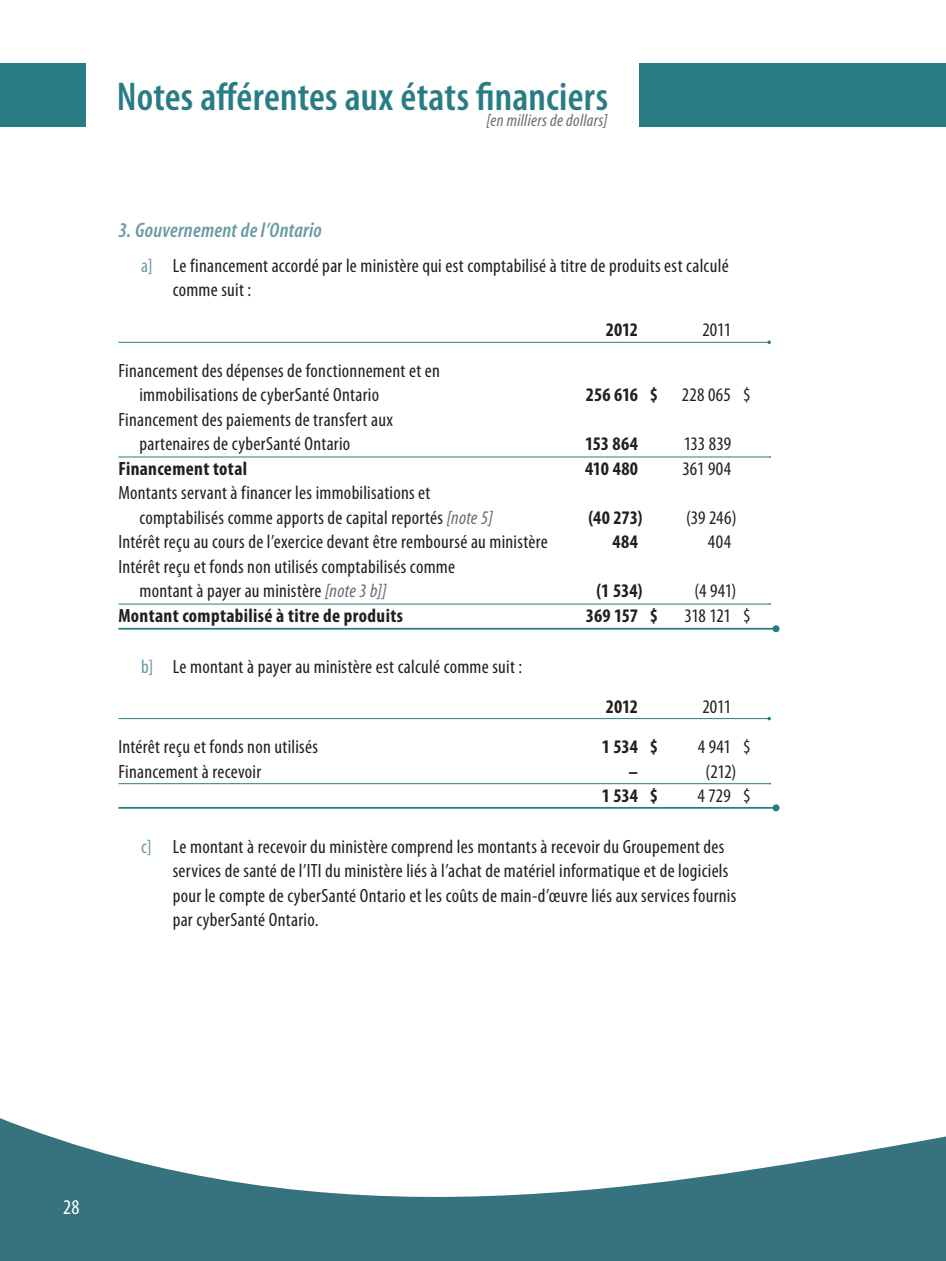
<style>
.page{position:relative;width:946px;height:1261px;background:#fff}
.page>*{position:absolute;margin:0;border:0;box-sizing:border-box;transform-origin:0 0}
.titles{font:600 condensed 40.25px "Myriad Pro";letter-spacing:.005em;color:#287d84}
.headers_3{font:21px "Myriad MM It 565 300";letter-spacing:.01em;color:#689ba2}
.fin_text{font:condensed 19.25px/24.5px "Myriad Pro";letter-spacing:.015em;color:#231f20}
.fin__a__bullet{font:condensed 19.25px/24.5px "Myriad Pro";letter-spacing:.015em;color:#231f20}
.fin_heading_2{font:700 condensed 19.25px "Myriad Pro";letter-spacing:.02em;color:#231f20}
.fin_text-2{font:700 condensed 19.25px "Myriad Pro";color:#231f20}
.fin_heading_2-2{font:condensed 19.25px "Myriad Pro";letter-spacing:-.015em;color:#231f20}
.headers{font:italic condensed 17.5px "Myriad Pro";letter-spacing:.015em;color:#6c6d70}
.s1{color:#689ba2}
.s2{font-weight:400}
.s3{font-style:italic;color:#6c6d70}
</style>
<div class="page">
<svg style="left:0;top:1118px;width:945px;height:142px;fill:#36737e"></svg>
<div style="left:0;top:63px;width:86px;height:63px;background:#287d84"></div>
<hr style="left:118px;top:342px;width:651px;height:1px;background:#287d84">
<hr style="left:118px;top:456px;width:652px;height:1px;background:#287d84">
<hr style="left:118px;top:603px;width:652px;height:1px;background:#287d84">
<hr style="left:118px;top:628px;width:658px;height:1px;background:#287d84">
<div style="left:772px;top:625px;width:7px;height:7px;background:#287d84;border-radius:50%"></div>
<hr style="left:118px;top:718px;width:651px;height:1px;background:#287d84">
<hr style="left:118px;top:783px;width:652px;height:1px;background:#287d84">
<hr style="left:118px;top:807px;width:658px;height:1px;background:#287d84">
<div style="left:772px;top:804px;width:7px;height:7px;background:#287d84;border-radius:50%"></div>
<div style="left:639px;top:63px;width:306px;height:63px;background:#287d84"></div>
<p class="titles" style="left:117px;top:74px;width:492px">Notes afférentes aux états financiers</p>
<p class="headers" style="left:486px;top:111px;width:122px">[en milliers de dollars]</p>
<p class="headers_3" style="left:118px;top:219px;width:205px">3. Gouvernement de l’Ontario</p>
<p class="fin__a__bullet" style="left:173px;top:253px;width:557px;text-indent:-31px"><span class="s1">a]</span> Le financement accordé par le ministère qui est comptabilisé à titre de produits est calculé comme suit :</p>
<p class="fin_text-2" style="left:606px;top:319px;width:34px">2012</p>
<p class="fin_text" style="left:702px;top:318px;width:30px">2011</p>
<p class="fin_text" style="left:139px;top:358px;width:302px;text-indent:-21px">Financement des dépenses de fonctionnement et en immobilisations de cyberSanté Ontario</p>
<p class="fin_text-2" style="left:585px;top:384px;width:166px">256 616 $ <span class="s2">228 065 $</span></p>
<p class="fin_text" style="left:139px;top:407px;width:255px;text-indent:-21px">Financement des paiements de transfert aux partenaires de cyberSanté Ontario</p>
<p class="fin_text-2" style="left:585px;top:433px;width:55px">153 864</p>
<p class="fin_text" style="left:683px;top:432px;width:49px">133 839</p>
<p class="fin_heading_2" style="left:118px;top:457px;width:130px">Financement total</p>
<p class="fin_heading_2" style="left:585px;top:457px;width:55px">410 480</p>
<p class="fin_heading_2-2" style="left:682px;top:458px;width:50px">361 904</p>
<p class="fin_text" style="left:118px;top:481px;width:313px">Montants servant à financer les immobilisations et</p>
<p class="fin_text" style="left:139px;top:505px;width:355px">comptabilisés comme apports de capital reportés <span class="s3">[note 5]</span></p>
<p class="fin_text-2" style="left:588px;top:506px;width:56px">(40 273)</p>
<p class="fin_text" style="left:686px;top:505px;width:52px">(39 246)</p>
<p class="fin_text" style="left:118px;top:530px;width:431px">Intérêt reçu au cours de l’exercice devant être remboursé au ministère</p>
<p class="fin_text-2" style="left:612px;top:531px;width:27px">484</p>
<p class="fin_text" style="left:708px;top:530px;width:25px">404</p>
<p class="fin_text" style="left:139px;top:554px;width:317px;text-indent:-21px">Intérêt reçu et fonds non utilisés comptabilisés comme montant à payer au ministère <span class="s3">[note 3 b]]</span></p>
<p class="fin_text-2" style="left:596px;top:580px;width:47px">(1 534)</p>
<p class="fin_text" style="left:694px;top:579px;width:43px">(4 941)</p>
<p class="fin_heading_2" style="left:118px;top:604px;width:286px">Montant comptabilisé à titre de produits</p>
<p class="fin_heading_2" style="left:585px;top:604px;width:74px">369 157 $</p>
<p class="fin_heading_2-2" style="left:684px;top:605px;width:68px">318 121 $</p>
<p class="fin__a__bullet" style="left:141px;top:654px;width:382px"><span class="s1">b]</span> Le montant à payer au ministère est calculé comme suit :</p>
<p class="fin_text-2" style="left:606px;top:695px;width:34px">2012</p>
<p class="fin_text" style="left:702px;top:694px;width:30px">2011</p>
<p class="fin_text" style="left:118px;top:734px;width:201px">Intérêt reçu et fonds non utilisés</p>
<p class="fin_text-2" style="left:601px;top:736px;width:58px">1 534 $</p>
<p class="fin_text" style="left:697px;top:734px;width:54px">4 941 $</p>
<p class="fin_text" style="left:118px;top:759px;width:144px">Financement à recevoir</p>
<p class="fin_text-2" style="left:628px;top:760px;width:11px">–</p>
<p class="fin_text" style="left:705px;top:759px;width:32px">(212)</p>
<p class="fin_text-2" style="left:601px;top:785px;width:58px">1 534 $</p>
<p class="fin_text" style="left:697px;top:783px;width:55px">4 729 $</p>
<p class="fin__a__bullet" style="left:173px;top:834px;width:565px;text-indent:-31px"><span class="s1">c]</span> Le montant à recevoir du ministère comprend les montants à recevoir du Groupement des services de santé de l’ITI du ministère liés à l’achat de matériel informatique et de logiciels pour le compte de cyberSanté Ontario et les coûts de main-d’œuvre liés aux services fournis par cyberSanté Ontario.</p>
</div>
